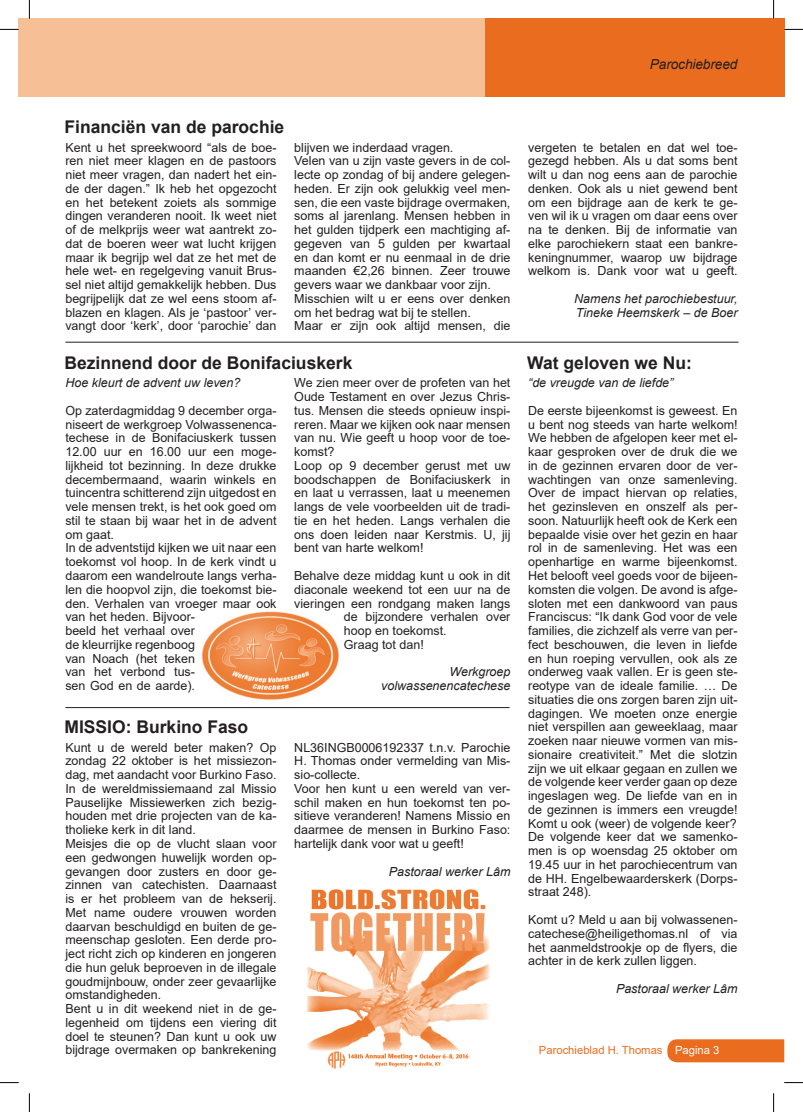
<style>
.page{position:relative;width:803px;height:1112px;background:#fff}
.page>*{position:absolute;margin:0;border:0;box-sizing:border-box;transform-origin:0 0}
.t1{font:700 17.5px "Arial";color:#231f20}
.t2{font:italic 13.75px "Arial";letter-spacing:-.01em;color:#231f20}
.t3{font:12.5px/13.8px "Arial";color:#231f20}
.t4{font:italic 12.5px/13.8px "Arial";color:#231f20;text-align:right}
.t5{font:11.25px "Arial";color:#ea6d1f}
.s1{color:#fff}
</style>
<div class="page">
<img style="left:195px;top:611px;width:149px;height:98px">
<div style="left:19px;top:19px;width:473px;height:78px;background:#f7bf96"></div>
<div style="left:485px;top:19px;width:299px;height:78px;background:#ea6d1f"></div>
<div style="left:667px;top:1039px;width:117px;height:23px;background:#ea6d1f"></div>
<hr style="left:65px;top:707px;width:444px;height:1px;background:#231f20">
<hr style="left:65px;top:342px;width:673px;height:1px;background:#231f20">
<img style="left:307px;top:889px;width:183px;height:180px">
<svg style="left:0;top:29px;width:19px;height:1px"></svg>
<svg style="left:784px;top:29px;width:19px;height:1px"></svg>
<svg style="left:0;top:1082px;width:19px;height:1px"></svg>
<svg style="left:784px;top:1082px;width:19px;height:1px"></svg>
<svg style="left:29px;top:0;width:1px;height:19px"></svg>
<svg style="left:29px;top:1093px;width:1px;height:18px"></svg>
<svg style="left:773px;top:0;width:1px;height:19px"></svg>
<svg style="left:773px;top:1093px;width:1px;height:18px"></svg>
<p class="t2" style="left:650px;top:55px;width:89px">Parochiebreed</p>
<h1 class="t1" style="left:65px;top:114px;width:221px">Financiën van de parochie</h1>
<p class="t3" style="left:65px;top:140px;width:213px;text-align:justify">Kent u het spreekwoord “als de boe&shy;ren niet meer klagen en de pastoors niet meer vragen, dan nadert het ein&shy;de der dagen.” Ik heb het opgezocht en het betekent zoiets als sommige dingen veranderen nooit. Ik weet niet of de melkprijs weer wat aantrekt zo&shy;dat de boeren weer wat lucht krijgen maar ik begrijp wel dat ze het met de hele wet- en regelgeving vanuit Brus&shy;sel niet altijd gemakkelijk hebben. Dus begrijpelijk dat ze wel eens stoom af&shy;blazen en klagen. Als je ‘pastoor’ ver&shy;vangt door ‘kerk’, door ‘parochie’ dan</p>
<p class="t3" style="left:294px;top:140px;width:218px">blijven we inderdaad vragen.<br>Velen van u zijn vaste gevers in de col&shy;lecte op zondag of bij andere gelegen&shy;heden. Er zijn ook gelukkig veel men&shy;sen, die een vaste bijdrage overmaken, soms al jarenlang. Mensen hebben in het gulden tijdperk een machtiging af&shy;gegeven van 5 gulden per kwartaal en dan komt er nu eenmaal in de drie maanden €2,26 binnen. Zeer trouwe gevers waar we dankbaar voor zijn.<br>Misschien wilt u er eens over denken om het bedrag wat bij te stellen.<br>Maar er zijn ook altijd mensen, die</p>
<h1 class="t1" style="left:65px;top:351px;width:289px">Bezinnend door de Bonifaciuskerk</h1>
<p class="t4" style="left:65px;top:376px;width:177px">Hoe kleurt de advent uw leven?</p>
<p class="t3" style="left:65px;top:403px;width:213px">Op zaterdagmiddag 9 december orga&shy;niseert de werkgroep Volwassenenca&shy;techese in de Bonifaciuskerk tussen<br>12.00 uur en 16.00 uur een moge&shy;lijkheid tot bezinning. In deze drukke decembermaand, waarin winkels en tuincentra schitterend zijn uitgedost en vele mensen trekt, is het ook goed om stil te staan bij waar het in de advent om gaat.<br>In de adventstijd kijken we uit naar een toekomst vol hoop. In de kerk vindt u daarom een wandelroute langs verha&shy;len die hoopvol zijn, die toekomst bie&shy;den. Verhalen van vroeger maar ook van het heden. Bijvoor-<br>beeld het verhaal over<br>de kleurrijke regenboog<br>van Noach (het teken<br>van het verbond tus-<br>sen God en de aarde).</p>
<h1 class="t1" style="left:65px;top:714px;width:185px">MISSIO: Burkino Faso</h1>
<p class="t3" style="left:65px;top:740px;width:213px">Kunt u de wereld beter maken? Op zondag 22 oktober is het missiezon&shy;dag, met aandacht voor Burkino Faso.<br>In de wereldmissiemaand zal Missio Pauselijke Missiewerken zich bezig&shy;houden met drie projecten van de ka&shy;tholieke kerk in dit land.<br>Meisjes die op de vlucht slaan voor een gedwongen huwelijk worden op&shy;gevangen door zusters en door ge&shy;zinnen van catechisten. Daarnaast is er het probleem van de hekserij.<br>Met name oudere vrouwen worden daarvan beschuldigd en buiten de ge&shy;meenschap gesloten. Een derde pro&shy;ject richt zich op kinderen en jongeren die hun geluk beproeven in de illegale goudmijnbouw, onder zeer gevaarlijke omstandigheden.<br>Bent u in dit weekend niet in de ge&shy;legenheid om tijdens een viering dit doel te steunen? Dan kunt u ook uw bijdrage overmaken op bankrekening</p>
<p class="t3" style="left:294px;top:376px;width:218px">We zien meer over de profeten van het<br>Oude Testament en over Jezus Chris&shy;tus. Mensen die steeds opnieuw inspi&shy;reren. Maar we kijken ook naar mensen van nu. Wie geeft u hoop voor de toe&shy;komst?<br>Loop op 9 december gerust met uw boodschappen de Bonifaciuskerk in en laat u verrassen, laat u meenemen langs de vele voorbeelden uit de tradi&shy;tie en het heden. Langs verhalen die ons doen leiden naar Kerstmis. U, jij bent van harte welkom!</p>
<p class="t3" style="left:294px;top:568px;width:218px">Behalve deze middag kunt u ook in dit</p>
<p class="t3" style="left:294px;top:582px;width:218px">diaconale weekend tot een uur na de</p>
<p class="t3" style="left:294px;top:596px;width:218px">vieringen een rondgang maken langs</p>
<p class="t3" style="left:344px;top:609px;width:168px">de bijzondere verhalen over</p>
<p class="t3" style="left:344px;top:623px;width:104px">hoop en toekomst.</p>
<p class="t3" style="left:344px;top:637px;width:81px">Graag tot dan!</p>
<p class="t4" style="left:381px;top:665px;width:131px">Werkgroep volwassenencatechese</p>
<p class="t3" style="left:294px;top:740px;width:218px">NL36INGB0006192337 t.n.v. Parochie<br>H. Thomas onder vermelding van Mis&shy;sio-collecte.<br>Voor hen kunt u een wereld van ver&shy;schil maken en hun toekomst ten po&shy;sitieve veranderen! Namens Missio en daarmee de mensen in Burkino Faso: hartelijk dank voor wat u geeft!</p>
<p class="t4" style="left:389px;top:864px;width:123px">Pastoraal werker Lâm</p>
<p class="t3" style="left:528px;top:140px;width:211px;text-align:justify">vergeten te betalen en dat wel toe&shy;gezegd hebben. Als u dat soms bent wilt u dan nog eens aan de parochie denken. Ook als u niet gewend bent om een bijdrage aan de kerk te ge&shy;ven wil ik u vragen om daar eens over na te denken. Bij de informatie van elke parochiekern staat een bankre&shy;keningnummer, waarop uw bijdrage welkom is. Dank voor wat u geeft.</p>
<p class="t4" style="left:574px;top:292px;width:165px;text-align:left">Namens het parochiebestuur,<br>Tineke Heemskerk – de Boer</p>
<h1 class="t1" style="left:527px;top:351px;width:166px">Wat geloven we Nu:</h1>
<p class="t4" style="left:528px;top:376px;width:147px">“de vreugde van de liefde”</p>
<p class="t3" style="left:528px;top:403px;width:211px;text-align:justify">De eerste bijeenkomst is geweest. En u bent nog steeds van harte welkom!<br>We hebben de afgelopen keer met el&shy;kaar gesproken over de druk die we in de gezinnen ervaren door de ver&shy;wachtingen van onze samenleving.<br>Over de impact hiervan op relaties, het gezinsleven en onszelf als per&shy;soon. Natuurlijk heeft ook de Kerk een bepaalde visie over het gezin en haar rol in de samenleving. Het was een openhartige en warme bijeenkomst.<br>Het belooft veel goeds voor de bijeen&shy;komsten die volgen. De avond is afge&shy;sloten met een dankwoord van paus Franciscus: “Ik dank God voor de vele families, die zichzelf als verre van per&shy;fect beschouwen, die leven in liefde en hun roeping vervullen, ook als ze onderweg vaak vallen. Er is geen ste&shy;reotype van de ideale familie. … De situaties die ons zorgen baren zijn uit&shy;dagingen. We moeten onze energie niet verspillen aan geweeklaag, maar zoeken naar nieuwe vormen van mis&shy;sionaire creativiteit.” Met die slotzin zijn we uit elkaar gegaan en zullen we de volgende keer verder gaan op deze ingeslagen weg. De liefde van en in de gezinnen is immers een vreugde!<br>Komt u ook (weer) de volgende keer?<br>De volgende keer dat we samenko&shy;men is op woensdag 25 oktober om 19.45 uur in het parochiecentrum van de HH. Engelbewaarderskerk (Dorps&shy;straat 248).</p>
<p class="t3" style="left:528px;top:912px;width:211px;text-align:justify">Komt u? Meld u aan bij volwassenen&shy;catechese@heiligethomas.nl of via het aanmeldstrookje op de flyers, die achter in de kerk zullen liggen.</p>
<p class="t4" style="left:616px;top:981px;width:123px">Pastoraal werker Lâm</p>
<p class="t5" style="left:539px;top:1042px;width:182px">Parochieblad H. Thomas <span class="s1">Pagina 3</span></p>
</div>
